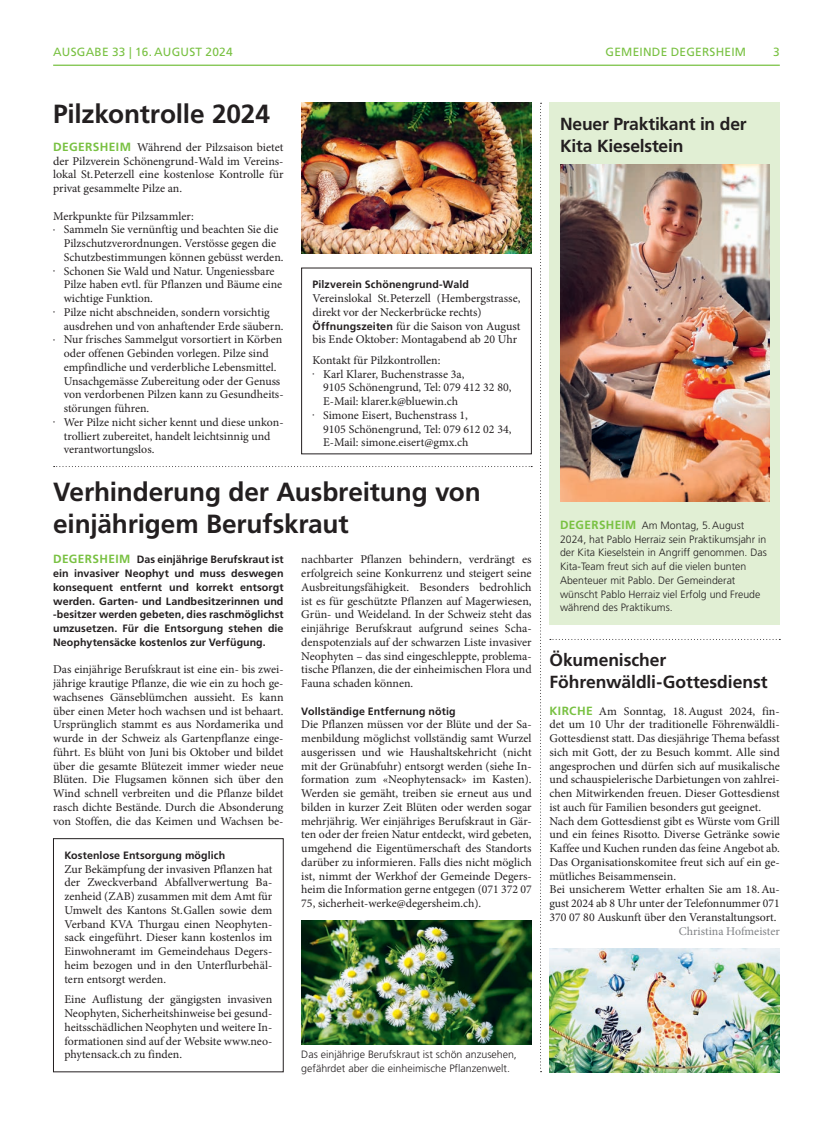
<style>
.page{position:relative;width:833px;height:1134px;background:#fff}
.page>*{position:absolute;margin:0;border:0;box-sizing:border-box;transform-origin:0 0}
.t1{font:700 26.25px/31.2px "Frutiger LT Std";letter-spacing:-.005em;color:#231f20}
.t2{font:700 17.5px/21.2px "Frutiger LT Std";letter-spacing:-.01em;color:#231f20}
.t3{font:11.88px/13.8px "Minion Pro";color:#231f20}
.t4{font:11.88px "Frutiger LT Std";letter-spacing:.02em;color:#79c142}
.t5{font:11.88px "Minion Pro";letter-spacing:-.005em;color:#808285}
.t6{font:700 10.62px/13.8px "Frutiger LT Std";letter-spacing:.01em;color:#231f20;text-align:justify}
.t7{font:300 10.62px/13.8px "Frutiger LT Std";color:#231f20}
.s1{font-family:"Frutiger LT Std";font-weight:700;color:#79c142}
.s2{font-family:"Frutiger LT Std";font-weight:700;font-size:10.62px}
.s3{font-size:11.88px;color:#79c142}
.s4{font-weight:700;font-size:11.88px;color:#79c142}
</style>
<div class="page">
<hr style="left:53px;top:65px;width:727px;height:1px;background:#79c142">
<svg style="left:540px;top:103px;width:1px;height:969px"></svg>
<svg style="left:54px;top:466px;width:478px;height:1px"></svg>
<svg style="left:550px;top:639px;width:230px;height:1px"></svg>
<div style="left:549px;top:103px;width:231px;height:522px;background:#e1efd4"></div>
<div style="left:53px;top:838px;width:230px;height:234px;border:1px solid #231f20"></div>
<img style="left:301px;top:921px;width:230px;height:123px">
<img style="left:549px;top:948px;width:231px;height:124px">
<img style="left:560px;top:164px;width:209px;height:337px">
<img style="left:301px;top:103px;width:230px;height:151px">
<p class="t4" style="left:53px;top:45px;width:18px">AUSGABE</p>
<p class="t4" style="left:112px;top:45px;width:60px">33 | 16. AUGUST</p>
<p class="t4" style="left:205px;top:45px;width:29px">2024</p>
<p class="t4" style="left:605px;top:45px;width:142px">GEMEINDE DEGERSHEIM</p>
<p class="t4" style="left:773px;top:45px;width:8px">3</p>
<h1 class="t1" style="left:53px;top:99px;width:218px">Pilzkontrolle 2024</h1>
<p class="t3" style="left:53px;top:140px;width:232px;text-align:justify"><span class="s1">DEGERSHEIM</span> Während der Pilzsaison bietet der Pilzverein Schönengrund-Wald im Vereins&shy;lokal St.Peterzell eine kostenlose Kontrolle für privat gesammelte Pilze an.</p>
<p class="t3" style="left:53px;top:209px;width:142px">Merkpunkte für Pilzsammler:</p>
<p class="t3" style="left:64px;top:223px;width:221px;text-indent:-11px"><sup>•</sup> Sammeln Sie vernünftig und beachten Sie die<br>Pilzschutzverordnungen. Verstösse gegen die<br>Schutzbestimmungen können gebüsst werden.</p>
<p class="t3" style="left:64px;top:264px;width:220px;text-indent:-11px"><sup>•</sup> Schonen Sie Wald und Natur. Ungeniessbare<br>Pilze haben evtl. für Pflanzen und Bäume eine wichtige Funktion.</p>
<p class="t3" style="left:64px;top:305px;width:221px;text-indent:-11px"><sup>•</sup> Pilze nicht abschneiden, sondern vorsichtig ausdrehen und von anhaftender Erde säubern.</p>
<p class="t3" style="left:64px;top:333px;width:221px;text-indent:-11px"><sup>•</sup> Nur frisches Sammelgut vorsortiert in Körben oder offenen Gebinden vorlegen. Pilze sind empfindliche und verderbliche Lebensmittel.<br>Unsachgemässe Zubereitung oder der Genuss von verdorbenen Pilzen kann zu Gesundheits&shy;störungen führen.</p>
<p class="t3" style="left:64px;top:415px;width:221px;text-indent:-11px"><sup>•</sup> Wer Pilze nicht sicher kennt und diese unkon&shy;trolliert zubereitet, handelt leichtsinnig und verantwortungslos.</p>
<p class="t6" style="left:312px;top:278px;width:158px">Pilzverein Schönengrund-Wald</p>
<p class="t3" style="left:312px;top:291px;width:209px">Vereinslokal St.Peterzell (Hembergstrasse, direkt vor der Neckerbrücke rechts)<br><span class="s2">Öffnungszeiten</span> für die Saison von August bis Ende Oktober: Montagabend ab 20 Uhr</p>
<p class="t3" style="left:312px;top:353px;width:129px">Kontakt für Pilzkontrollen:</p>
<p class="t3" style="left:323px;top:367px;width:190px;text-indent:-11px"><sup>•</sup> Karl Klarer, Buchenstrasse 3a,<br>9105 Schönengrund, Tel: 079 412 32 80,<br>E-Mail: klarer.k@bluewin.ch</p>
<p class="t3" style="left:323px;top:408px;width:190px;text-indent:-11px"><sup>•</sup> Simone Eisert, Buchenstrass 1,<br>9105 Schönengrund, Tel: 079 612 02 34,<br>E-Mail: simone.eisert@gmx.ch</p>
<h1 class="t1" style="left:53px;top:477px;width:429px">Verhinderung der Ausbreitung von einjährigem Berufskraut</h1>
<p class="t6" style="left:53px;top:553px;width:232px"><span class="s3">DEGERSHEIM</span> Das einjährige Berufskraut ist ein invasiver Neophyt und muss deswegen konsequent entfernt und korrekt entsorgt werden. Garten- und Landbesitzerinnen und -besitzer werden gebeten, dies raschmöglichst umzusetzen. Für die Entsorgung stehen die Neophytensäcke kostenlos zur Verfügung.</p>
<p class="t3" style="left:53px;top:663px;width:232px;text-align:justify">Das einjährige Berufskraut ist eine ein- bis zwei&shy;jährige krautige Pflanze, die wie ein zu hoch ge&shy;wachsenes Gänseblümchen aussieht. Es kann über einen Meter hoch wachsen und ist behaart.<br>Ursprünglich stammt es aus Nordamerika und wurde in der Schweiz als Gartenpflanze einge&shy;führt. Es blüht von Juni bis Oktober und bildet über die gesamte Blütezeit immer wieder neue Blüten. Die Flugsamen können sich über den Wind schnell verbreiten und die Pflanze bildet rasch dichte Bestände. Durch die Absonderung von Stoffen, die das Keimen und Wachsen be-</p>
<p class="t3" style="left:301px;top:553px;width:232px;text-align:justify">nachbarter Pflanzen behindern, verdrängt es erfolgreich seine Konkurrenz und steigert seine Ausbreitungsfähigkeit. Besonders bedrohlich ist es für geschützte Pflanzen auf Magerwiesen, Grün- und Weideland. In der Schweiz steht das einjährige Berufskraut aufgrund seines Scha&shy;denspotenzials auf der schwarzen Liste invasiver Neophyten – das sind eingeschleppte, problema&shy;tische Pflanzen, die der einheimischen Flora und Fauna schaden können.</p>
<p class="t6" style="left:301px;top:704px;width:156px">Vollständige Entfernung nötig</p>
<p class="t3" style="left:301px;top:718px;width:232px;text-align:justify">Die Pflanzen müssen vor der Blüte und der Sa&shy;menbildung möglichst vollständig samt Wurzel ausgerissen und wie Haushaltskehricht (nicht mit der Grünabfuhr) entsorgt werden (siehe In&shy;formation zum «Neophytensack» im Kasten).<br>Werden sie gemäht, treiben sie erneut aus und bilden in kurzer Zeit Blüten oder werden sogar mehrjährig. Wer einjähriges Berufskraut in Gär&shy;ten oder der freien Natur entdeckt, wird gebeten, umgehend die Eigentümerschaft des Standorts darüber zu informieren. Falls dies nicht möglich ist, nimmt der Werkhof der Gemeinde Degers&shy;heim die Information gerne entgegen (071 372 07<br>75, sicherheit-werke@degersheim.ch).</p>
<p class="t6" style="left:64px;top:848px;width:162px">Kostenlose Entsorgung möglich</p>
<p class="t3" style="left:64px;top:862px;width:209px;text-align:justify">Zur Bekämpfung der invasiven Pflanzen hat der Zweckverband Abfallverwertung Ba&shy;zenheid (ZAB) zusammen mit dem Amt für Umwelt des Kantons St.Gallen sowie dem Verband KVA Thurgau einen Neophyten&shy;sack eingeführt. Dieser kann kostenlos im Einwohneramt im Gemeindehaus Degers&shy;heim bezogen und in den Unterflurbehäl&shy;tern entsorgt werden.</p>
<p class="t3" style="left:64px;top:993px;width:209px;text-align:justify">Eine Auflistung der gängigsten invasiven Neophyten, Sicherheitshinweise bei gesund&shy;heitsschädlichen Neophyten und weitere In&shy;formationen sind auf der Website www.neo&shy;phytensack.ch zu finden.</p>
<p class="t7" style="left:301px;top:1048px;width:217px">Das einjährige Berufskraut ist schön anzusehen, gefährdet aber die einheimische Pflanzenwelt.</p>
<h2 class="t2" style="left:560px;top:114px;width:188px">Neuer Praktikant in der<br>Kita Kieselstein</h2>
<p class="t7" style="left:560px;top:518px;width:208px"><span class="s4">DEGERSHEIM</span> Am Montag, 5.August 2024, hat Pablo Herraiz sein Praktikumsjahr in der Kita Kieselstein in Angriff genommen. Das Kita-Team freut sich auf die vielen bunten Abenteuer mit Pablo. Der Gemeinderat wünscht Pablo Herraiz viel Erfolg und Freude während des Praktikums.</p>
<h2 class="t2" style="left:549px;top:650px;width:220px">Ökumenischer<br>Föhrenwäldli-Gottesdienst</h2>
<p class="t3" style="left:549px;top:704px;width:232px"><span class="s1">KIRCHE</span> Am Sonntag, 18.August 2024, fin&shy;det um 10 Uhr der traditionelle Föhrenwäldli-Gottesdienst statt. Das diesjährige Thema befasst sich mit Gott, der zu Besuch kommt. Alle sind angesprochen und dürfen sich auf musikalische und schauspielerische Darbietungen von zahlrei&shy;chen Mitwirkenden freuen. Dieser Gottesdienst ist auch für Familien besonders gut geeignet.<br>Nach dem Gottesdienst gibt es Würste vom Grill und ein feines Risotto. Diverse Getränke sowie Kaffee und Kuchen runden das feine Angebot ab.<br>Das Organisationskomitee freut sich auf ein ge&shy;mütliches Beisammensein.<br>Bei unsicherem Wetter erhalten Sie am 18.Au&shy;gust 2024 ab 8 Uhr unter der Telefonnummer 071<br>370 07 80 Auskunft über den Veranstaltungsort.</p>
<p class="t5" style="left:679px;top:923px;width:102px">Christina Hofmeister</p>
</div>
